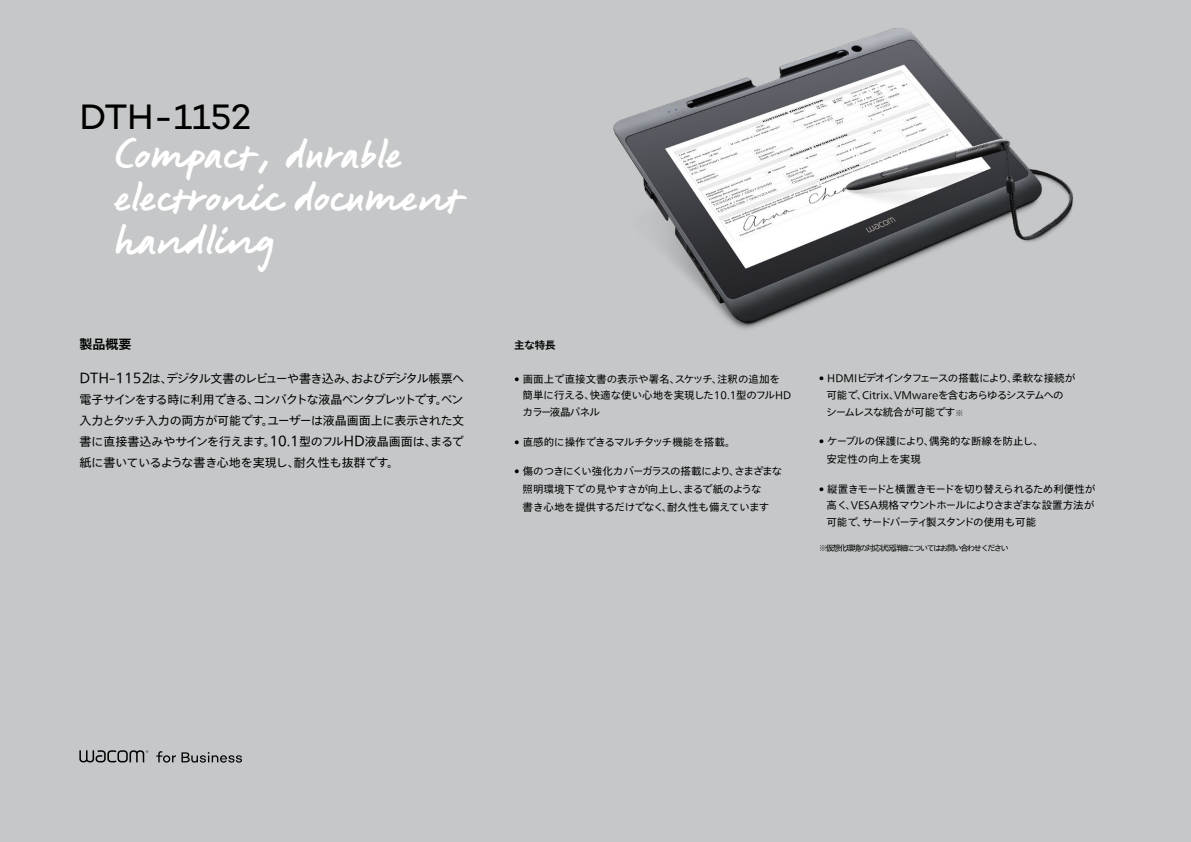
<style>
.page{position:relative;width:1191px;height:842px;background:#c5c7c8}
.page>*{position:absolute;margin:0;border:0;box-sizing:border-box;transform-origin:0 0}
.t1{font:43.2px/43.2px "Signature Wacom";color:#fff}
.t2{font:36px "Campton Wacom";letter-spacing:-.01em;color:#000}
.t3{font:700 13px "Tazugane Info Std N";color:#000}
.t4{font:12px/21px "Tazugane Info Std N";letter-spacing:-.02em;color:#000;text-align:justify}
.t5{font:12px/20.4px "Tazugane Info Std N";color:#000}
.t6{font:10.5px/16.8px "Tazugane Info Std N";color:#000}
.t7{font:700 10.5px "Tazugane Info Std N";color:#000}
.t8{font:8px "Tazugane Info Std N";letter-spacing:-.16em;color:#000}
.s1{font-size:14px}
.s2{font-size:8px}
</style>
<div class="page">
<svg style="left:79px;top:750px;width:163px;height:13px"></svg>
<img style="left:613px;top:28px;width:460px;height:301px">
<h2 class="t2" style="left:79px;top:94px;width:173px">DTH-1152</h2>
<h1 class="t1" style="left:115px;top:129px;width:348px">Compact, durable electronic document handling</h1>
<p class="t3" style="left:79px;top:335px;width:53px">製品概要</p>
<p class="t4" style="left:79px;top:368px;width:386px"><span class="s1">DTH-1152</span>は、デジタル文書のレビューや書き込み、およびデジタル帳票へ電子サインをする時に利用できる、コンパクトな液晶ペンタブレットです。ペン入力とタッチ入力の両方が可能です。ユーザーは液晶画面上に表示された文</p>
<p class="t5" style="left:79px;top:432px;width:386px">書に直接書込みやサインを行えます。<span class="s1">10.1</span>型のフル<span class="s1">HD</span>液晶画面は、まるで紙に書いているような書き心地を実現し、耐久性も抜群です。</p>
<p class="t7" style="left:514px;top:337px;width:43px">主な特長</p>
<p class="t6" style="left:522px;top:371px;width:270px;text-indent:-8px">• 画面上で直接文書の表示や署名、スケッチ、注釈の追加を簡単に行える、快適な使い心地を実現した10.1型のフルHDカラー液晶パネル</p>
<p class="t6" style="left:514px;top:434px;width:223px">• 直感的に操作できるマルチタッチ機能を搭載。</p>
<p class="t6" style="left:522px;top:463px;width:261px;line-height:18px;text-indent:-8px">• 傷のつきにくい強化カバーガラスの搭載により、さまざまな照明環境下での見やすさが向上し、まるで紙のような<br>書き心地を提供するだけでなく、耐久性も備えています</p>
<p class="t6" style="left:826px;top:370px;width:250px;text-indent:-8px">• HDMIビデオインタフェースの搭載により、柔軟な接続が可能で、Citrix、VMwareを含むあらゆるシステムへのシームレスな統合が可能です<span class="s2">※</span></p>
<p class="t6" style="left:826px;top:433px;width:219px;line-height:18px;text-indent:-8px">• ケーブルの保護により、偶発的な断線を防止し、安定性の向上を実現</p>
<p class="t6" style="left:826px;top:481px;width:270px;text-align:justify;text-indent:-8px">• 縦置きモードと横置きモードを切り替えられるため利便性が高く、VESA規格マウントホールによりさまざまな設置方法が可能で、サードパーティ製スタンドの使用も可能</p>
<p class="t8" style="left:819px;top:542px;width:191px">※仮想化環境の対応状況詳細についてはお問い合わせください</p>
</div>
